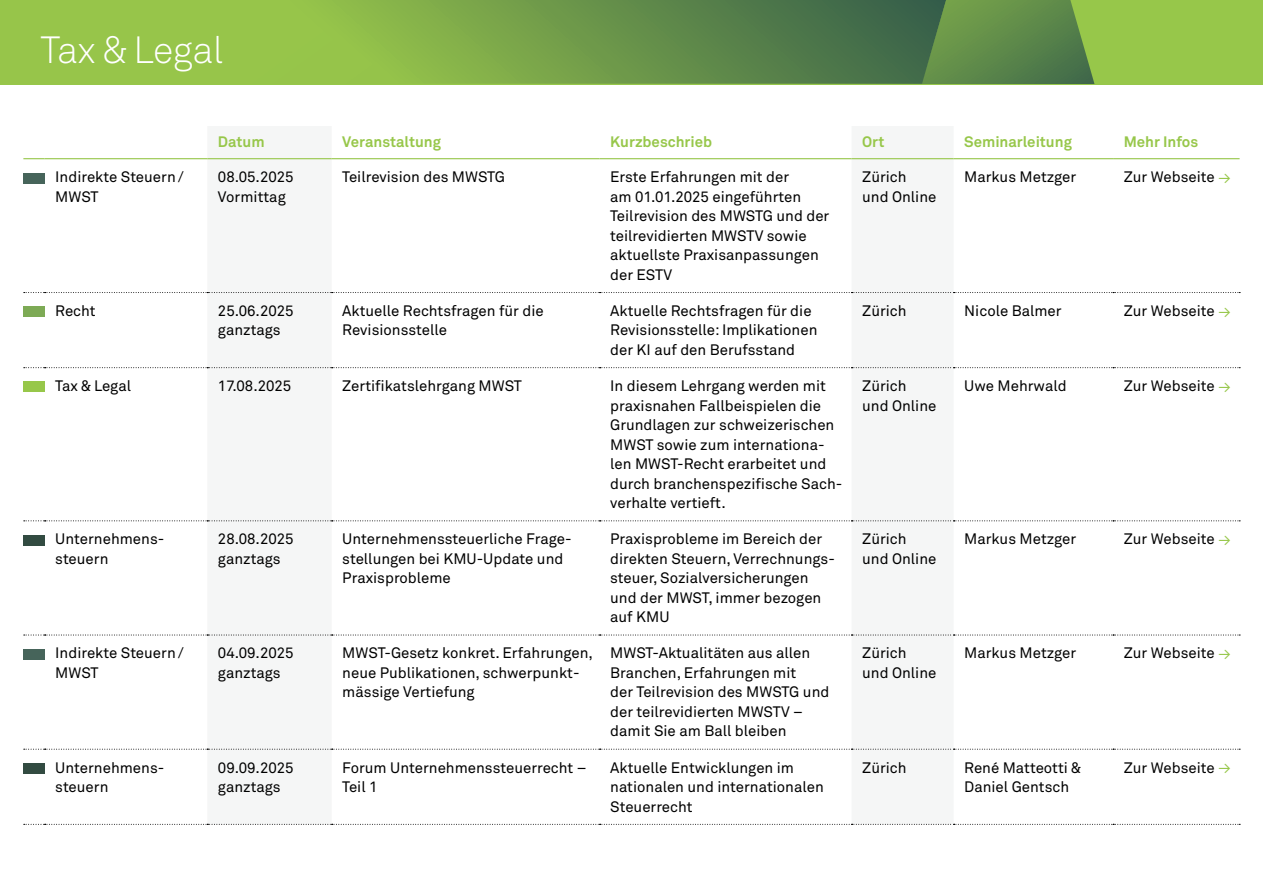
<style>
.page{position:relative;width:1263px;height:893px;background:#fff}
.page>*{position:absolute;margin:0;border:0;box-sizing:border-box;transform-origin:0 0}
.t1{font:37.5px "Akkurat Light Pro";letter-spacing:-.01em;color:#fff}
.t2{font:15px/19.5px "Akkurat Pro";color:#000}
.t3{font:700 15px "Akkurat Pro";color:#97c74a}
.s1{color:#97c74a}
</style>
<div class="page">
<div style="left:0;top:0;width:1263px;height:84px;background:#97c74a"></div>
<svg style="left:338px;top:0;width:756px;height:84px;background:#66914a"></svg>
<svg style="left:207px;top:159px;width:747px;height:665px"></svg>
<svg style="left:24px;top:292px;width:1216px;height:1px"></svg>
<svg style="left:24px;top:367px;width:1216px;height:1px"></svg>
<svg style="left:24px;top:520px;width:1216px;height:1px"></svg>
<svg style="left:24px;top:635px;width:1216px;height:1px"></svg>
<svg style="left:24px;top:749px;width:1216px;height:1px"></svg>
<svg style="left:24px;top:824px;width:1216px;height:1px"></svg>
<hr style="left:1113px;top:158px;width:126px;height:1px;background:#97c74a">
<svg style="left:23px;top:158px;width:22px;height:1px"></svg>
<hr style="left:45px;top:158px;width:162px;height:1px;background:#97c74a">
<hr style="left:207px;top:158px;width:125px;height:1px;background:#97c74a">
<hr style="left:600px;top:158px;width:251px;height:1px;background:#97c74a">
<hr style="left:851px;top:158px;width:103px;height:1px;background:#97c74a">
<hr style="left:954px;top:158px;width:159px;height:1px;background:#97c74a">
<hr style="left:332px;top:158px;width:268px;height:1px;background:#97c74a">
<div style="left:23px;top:173px;width:22px;height:10px;background:#46645a"></div>
<div style="left:23px;top:306px;width:22px;height:11px;background:#7daa55"></div>
<div style="left:23px;top:381px;width:22px;height:11px;background:#97c74a"></div>
<div style="left:23px;top:535px;width:22px;height:10px;background:#324b41"></div>
<div style="left:23px;top:649px;width:22px;height:10px;background:#46645a"></div>
<div style="left:23px;top:763px;width:22px;height:11px;background:#324b41"></div>
<h1 class="t1" style="left:41px;top:28px;width:185px">Tax &amp; Legal</h1>
<p class="t3" style="left:218px;top:132px;width:48px">Datum</p>
<p class="t3" style="left:342px;top:132px;width:100px">Veranstaltung</p>
<p class="t3" style="left:610px;top:132px;width:103px">Kurzbeschrieb</p>
<p class="t3" style="left:862px;top:132px;width:24px">Ort</p>
<p class="t3" style="left:964px;top:132px;width:109px">Seminarleitung</p>
<p class="t3" style="left:1124px;top:132px;width:76px">Mehr Infos</p>
<p class="t2" style="left:55px;top:168px;width:130px">Indirekte Steuern/<br>MWST</p>
<p class="t2" style="left:218px;top:168px;width:77px">08.05.2025<br>Vormittag</p>
<p class="t2" style="left:342px;top:168px;width:164px">Teilrevision des MWSTG</p>
<p class="t2" style="left:610px;top:168px;width:221px">Erste Erfahrungen mit der<br>am 01.01.2025 eingeführten<br>Teilrevision des MWSTG und der teilrevidierten MWSTV sowie aktuellste Praxisanpassungen der ESTV</p>
<p class="t2" style="left:862px;top:168px;width:76px">Zürich und Online</p>
<p class="t2" style="left:964px;top:168px;width:114px">Markus Metzger</p>
<p class="t2" style="left:1124px;top:168px;width:109px">Zur Webseite <span class="s1">→</span></p>
<p class="t2" style="left:55px;top:301px;width:42px">Recht</p>
<p class="t2" style="left:218px;top:301px;width:77px">25.06.2025 ganztags</p>
<p class="t2" style="left:342px;top:301px;width:203px">Aktuelle Rechtsfragen für die<br>Revisionsstelle</p>
<p class="t2" style="left:610px;top:301px;width:209px">Aktuelle Rechtsfragen für die<br>Revisionsstelle: Implikationen der KI auf den Berufsstand</p>
<p class="t2" style="left:862px;top:301px;width:46px">Zürich</p>
<p class="t2" style="left:964px;top:301px;width:99px">Nicole Balmer</p>
<p class="t2" style="left:1124px;top:301px;width:109px">Zur Webseite <span class="s1">→</span></p>
<p class="t2" style="left:55px;top:377px;width:77px">Tax &amp; Legal</p>
<p class="t2" style="left:218px;top:377px;width:75px">17.08.2025</p>
<p class="t2" style="left:342px;top:377px;width:181px">Zertifikatslehrgang MWST</p>
<p class="t2" style="left:610px;top:377px;width:234px">In diesem Lehrgang werden mit praxisnahen Fallbeispielen die<br>Grundlagen zur schweizerischen<br>MWST sowie zum internationa&shy;len MWST-Recht erarbeitet und durch branchenspezifische Sach&shy;verhalte vertieft.</p>
<p class="t2" style="left:862px;top:377px;width:76px">Zürich und Online</p>
<p class="t2" style="left:964px;top:377px;width:104px">Uwe Mehrwald</p>
<p class="t2" style="left:1124px;top:377px;width:109px">Zur Webseite <span class="s1">→</span></p>
<p class="t2" style="left:55px;top:530px;width:111px">Unternehmens&shy;steuern</p>
<p class="t2" style="left:218px;top:530px;width:77px">28.08.2025 ganztags</p>
<p class="t2" style="left:342px;top:530px;width:231px">Unternehmenssteuerliche Frage&shy;stellungen bei KMU-Update und<br>Praxisprobleme</p>
<p class="t2" style="left:610px;top:530px;width:226px">Praxisprobleme im Bereich der direkten Steuern, Verrechnungs&shy;steuer, Sozialversicherungen und der MWST, immer bezogen auf KMU</p>
<p class="t2" style="left:862px;top:530px;width:76px">Zürich und Online</p>
<p class="t2" style="left:964px;top:530px;width:114px">Markus Metzger</p>
<p class="t2" style="left:1124px;top:530px;width:109px">Zur Webseite <span class="s1">→</span></p>
<p class="t2" style="left:55px;top:644px;width:130px">Indirekte Steuern/<br>MWST</p>
<p class="t2" style="left:218px;top:644px;width:77px">04.09.2025 ganztags</p>
<p class="t2" style="left:342px;top:644px;width:252px">MWST-Gesetz konkret. Erfahrungen, neue Publikationen, schwerpunkt&shy;mässige Vertiefung</p>
<p class="t2" style="left:610px;top:644px;width:221px">MWST-Aktualitäten aus allen<br>Branchen, Erfahrungen mit<br>der Teilrevision des MWSTG und der teilrevidierten MWSTV – damit Sie am Ball bleiben</p>
<p class="t2" style="left:862px;top:644px;width:76px">Zürich und Online</p>
<p class="t2" style="left:964px;top:644px;width:114px">Markus Metzger</p>
<p class="t2" style="left:1124px;top:644px;width:109px">Zur Webseite <span class="s1">→</span></p>
<p class="t2" style="left:55px;top:758px;width:111px">Unternehmens&shy;steuern</p>
<p class="t2" style="left:218px;top:758px;width:77px">09.09.2025 ganztags</p>
<p class="t2" style="left:342px;top:758px;width:246px">Forum Unternehmenssteuerrecht –<br>Teil 1</p>
<p class="t2" style="left:610px;top:758px;width:215px">Aktuelle Entwicklungen im nationalen und internationalen<br>Steuerrecht</p>
<p class="t2" style="left:862px;top:758px;width:46px">Zürich</p>
<p class="t2" style="left:964px;top:758px;width:119px">René Matteotti &amp;<br>Daniel Gentsch</p>
<p class="t2" style="left:1124px;top:758px;width:109px">Zur Webseite <span class="s1">→</span></p>
</div>
